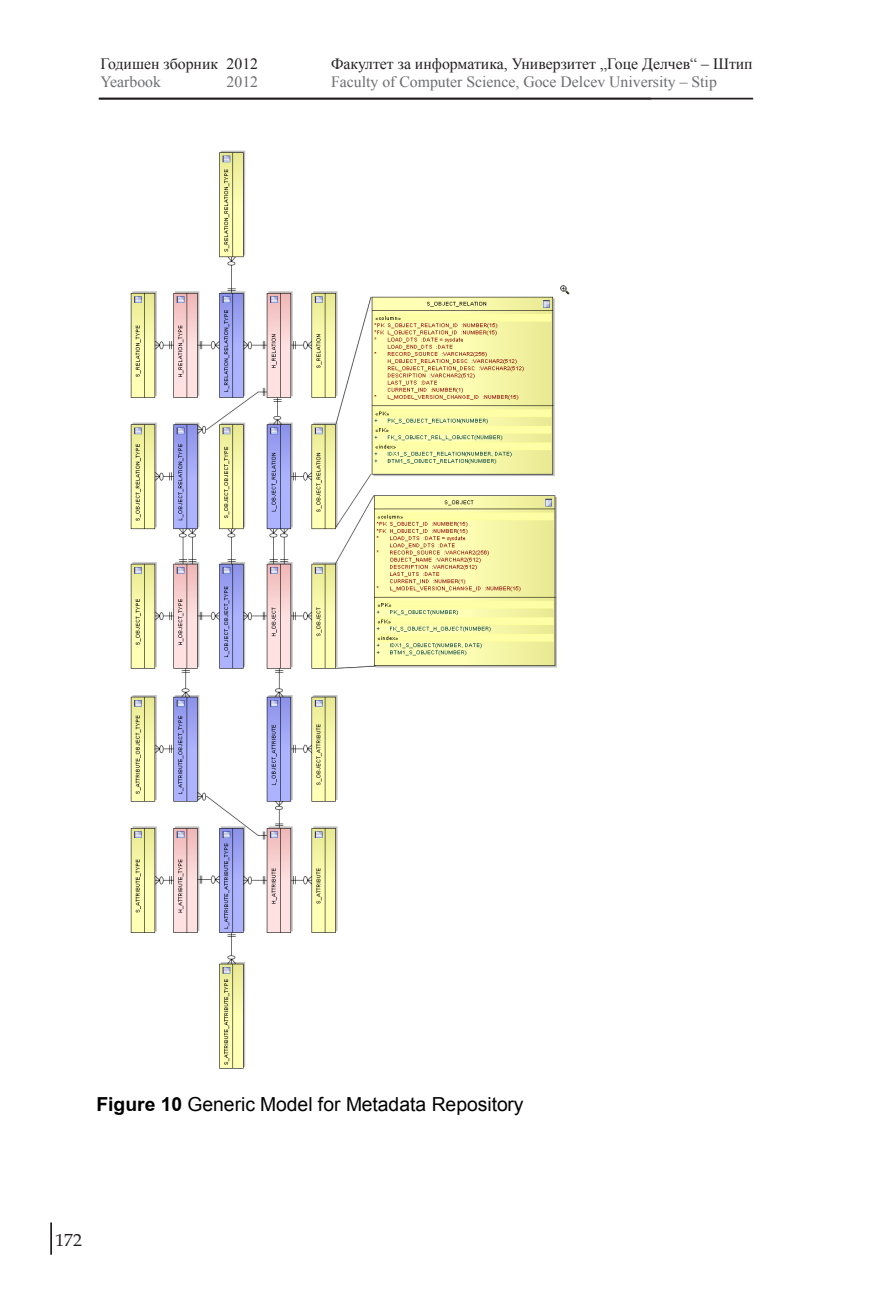
<style>
.page{position:relative;width:874px;height:1290px;background:#fff}
.page>*{position:absolute;margin:0;border:0;box-sizing:border-box;transform-origin:0 0}
.t1{font:19.25px "Arial";color:#000}
.t2{font:17.5px "Book Antiqua";color:#231f20}
.t3{font:15.75px "Times New Roman";color:#231f20}
.t4{font:15.75px "Times New Roman";color:#6c6d70}
.s1{font-weight:700}
</style>
<div class="page">
<hr style="left:50px;top:1222px;width:2px;height:32px;background:#231f20">
<hr style="left:99px;top:98px;width:653px;height:1px;background:#231f20">
<img style="left:130px;top:150px;width:440px;height:919px">
<p class="t3" style="left:100px;top:53px;width:159px">Годишен зборник 2012</p>
<p class="t4" style="left:100px;top:71px;width:62px">Yearbook</p>
<p class="t4" style="left:226px;top:71px;width:33px">2012</p>
<p class="t3" style="left:331px;top:53px;width:423px">Факултет за информатика, Универзитет „Гоце Делчев“ – Штип</p>
<p class="t4" style="left:331px;top:71px;width:387px">Faculty of Computer Science, Goce Delcev University – Stip</p>
<p class="t1" style="left:96px;top:1092px;width:428px"><span class="s1">Figure 10</span> Generic Model for Metadata Repository</p>
<p class="t2" style="left:55px;top:1228px;width:28px">172</p>
</div>
